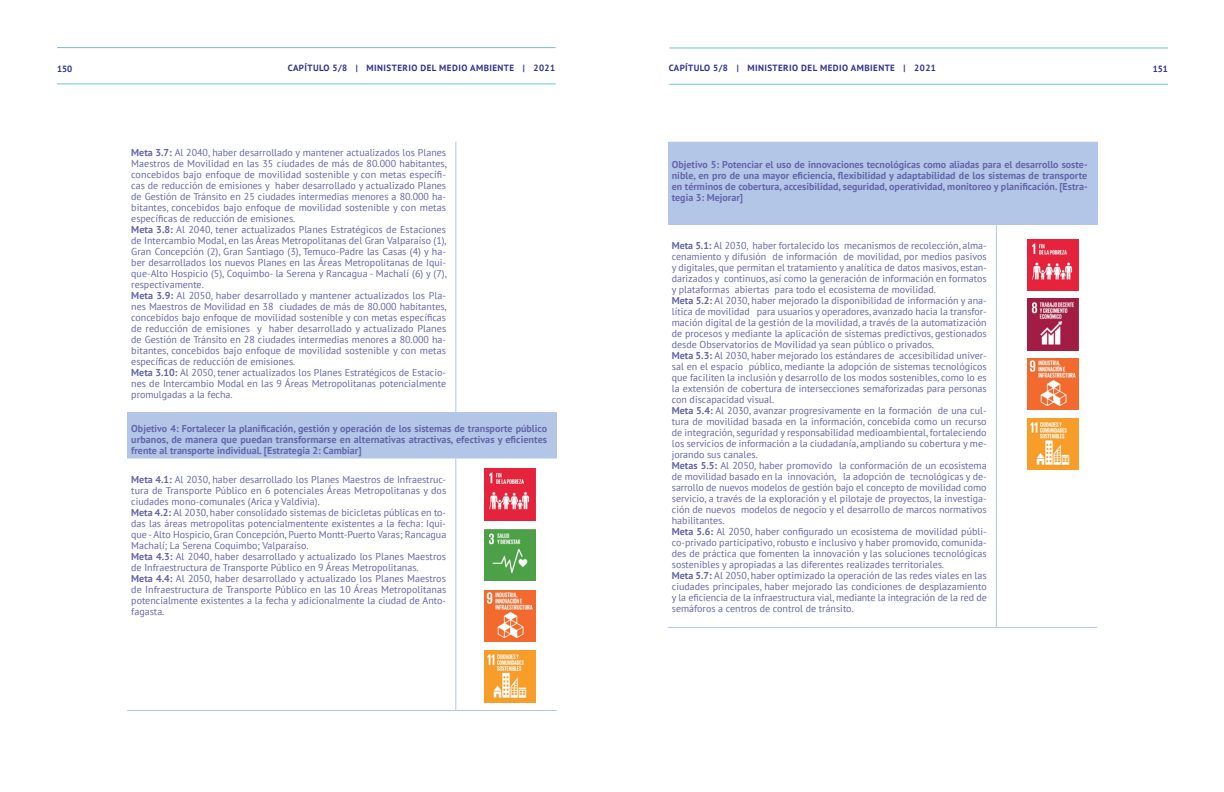
<style>
.page{position:relative;width:1224px;height:792px;background:#fff}
.page>*{position:absolute;margin:0;border:0;box-sizing:border-box;transform-origin:0 0}
.t1{font:10px/11px "PT Sans";color:#6466ab}
.t2{font:700 10px/11px "PT Sans";color:#6466ab;text-align:justify}
.t3{font:700 9px "PT Sans";letter-spacing:.05em;color:#30338f}
.s1{font-weight:700}
</style>
<div class="page">
<hr style="left:669px;top:84px;width:499px;height:1px;background:#70c2d7">
<hr style="left:669px;top:47px;width:499px;height:1px;background:#70c2d7">
<hr style="left:57px;top:83px;width:499px;height:1px;background:#70c2d7">
<hr style="left:57px;top:47px;width:499px;height:1px;background:#70c2d7">
<div style="left:127px;top:413px;width:430px;height:45px;background:#b4c6e7"></div>
<hr style="left:455px;top:142px;width:1px;height:270px;background:#b4c6e7">
<hr style="left:127px;top:412px;width:329px;height:1px;background:#b4c6e7">
<hr style="left:456px;top:412px;width:101px;height:1px;background:#b4c6e7">
<hr style="left:127px;top:458px;width:329px;height:1px;background:#b4c6e7">
<hr style="left:456px;top:458px;width:101px;height:1px;background:#b4c6e7">
<hr style="left:455px;top:458px;width:1px;height:252px;background:#b4c6e7">
<hr style="left:127px;top:710px;width:329px;height:1px;background:#b4c6e7">
<hr style="left:456px;top:710px;width:101px;height:1px;background:#b4c6e7">
<div style="left:668px;top:142px;width:429px;height:82px;background:#b4c6e7"></div>
<hr style="left:668px;top:224px;width:328px;height:1px;background:#b4c6e7">
<hr style="left:996px;top:224px;width:101px;height:1px;background:#b4c6e7">
<hr style="left:996px;top:225px;width:1px;height:402px;background:#b4c6e7">
<hr style="left:668px;top:627px;width:328px;height:1px;background:#b4c6e7">
<hr style="left:996px;top:627px;width:101px;height:1px;background:#b4c6e7">
<img style="left:484px;top:651px;width:52px;height:51px">
<img style="left:484px;top:529px;width:52px;height:52px">
<img style="left:484px;top:590px;width:52px;height:52px">
<img style="left:484px;top:469px;width:52px;height:51px">
<img style="left:1027px;top:418px;width:52px;height:51px">
<img style="left:1027px;top:299px;width:52px;height:51px">
<img style="left:1027px;top:358px;width:52px;height:52px">
<img style="left:1027px;top:239px;width:52px;height:52px">
<p class="t3" style="left:57px;top:63px;width:17px">150</p>
<p class="t3" style="left:288px;top:62px;width:269px">CAPÍTULO 5/8 | MINISTERIO DEL MEDIO AMBIENTE | 2021</p>
<p class="t3" style="left:669px;top:62px;width:269px">CAPÍTULO 5/8 | MINISTERIO DEL MEDIO AMBIENTE | 2021</p>
<p class="t3" style="left:1153px;top:63px;width:17px">151</p>
<p class="t1" style="left:131px;top:147px;width:317px"><span class="s1">Meta 3.7:</span> Al 2040, haber desarrollado y mantener actualizados los Planes Maestros de Movilidad en las 35 ciudades de más de 80.000 habitantes, concebidos bajo enfoque de movilidad sostenible y con metas específi&shy;cas de reducción de emisiones y haber desarrollado y actualizado Planes de Gestión de Tránsito en 25 ciudades intermedias menores a 80.000 ha&shy;bitantes, concebidos bajo enfoque de movilidad sostenible y con metas específicas de reducción de emisiones.<br><span class="s1">Meta 3.8:</span> Al 2040, tener actualizados Planes Estratégicos de Estaciones de Intercambio Modal, en las Áreas Metropolitanas del Gran Valparaíso (1), Gran Concepción (2), Gran Santiago (3), Temuco-Padre las Casas (4) y ha&shy;ber desarrollados los nuevos Planes en las Áreas Metropolitanas de Iqui&shy;que-Alto Hospicio (5), Coquimbo- la Serena y Rancagua - Machalí (6) y (7), respectivamente.<br><span class="s1">Meta 3.9:</span> Al 2050, haber desarrollado y mantener actualizados los Pla&shy;nes Maestros de Movilidad en 38 ciudades de más de 80.000 habitantes, concebidos bajo enfoque de movilidad sostenible y con metas específicas de reducción de emisiones y haber desarrollado y actualizado Planes de Gestión de Tránsito en 28 ciudades intermedias menores a 80.000 ha&shy;bitantes, concebidos bajo enfoque de movilidad sostenible y con metas específicas de reducción de emisiones.<br><span class="s1">Meta 3.10:</span> Al 2050, tener actualizados los Planes Estratégicos de Estacio&shy;nes de Intercambio Modal en las 9 Áreas Metropolitanas potencialmente promulgadas a la fecha.</p>
<p class="t2" style="left:131px;top:423px;width:417px">Objetivo 4: Fortalecer la planificación, gestión y operación de los sistemas de transporte público urbanos, de manera que puedan transformarse en alternativas atractivas, efectivas y eficientes frente al transporte individual. [Estrategia 2: Cambiar]</p>
<p class="t1" style="left:131px;top:474px;width:317px"><span class="s1">Meta 4.1:</span> Al 2030, haber desarrollado los Planes Maestros de Infraestruc&shy;tura de Transporte Público en 6 potenciales Áreas Metropolitanas y dos ciudades mono-comunales (Arica y Valdivia).<br><span class="s1">Meta 4.2:</span> Al 2030, haber consolidado sistemas de bicicletas públicas en to&shy;das las áreas metropolitas potencialmentente existentes a la fecha: Iqui&shy;que - Alto Hospicio, Gran Concepción, Puerto Montt-Puerto Varas; Rancagua Machalí; La Serena Coquimbo; Valparaíso.<br><span class="s1">Meta 4.3:</span> Al 2040, haber desarrollado y actualizado los Planes Maestros de Infraestructura de Transporte Público en 9 Áreas Metropolitanas.<br><span class="s1">Meta 4.4:</span> Al 2050, haber desarrollado y actualizado los Planes Maestros de Infraestructura de Transporte Público en las 10 Áreas Metropolitanas potencialmente existentes a la fecha y adicionalmente la ciudad de Anto&shy;fagasta.</p>
<p class="t2" style="left:672px;top:159px;width:417px">Objetivo 5: Potenciar el uso de innovaciones tecnológicas como aliadas para el desarrollo soste&shy;nible, en pro de una mayor eficiencia, flexibilidad y adaptabilidad de los sistemas de transporte en términos de cobertura, accesibilidad, seguridad, operatividad, monitoreo y planificación. [Estra&shy;tegia 3: Mejorar]</p>
<p class="t1" style="left:672px;top:240px;width:316px"><span class="s1">Meta 5.1:</span> Al 2030, haber fortalecido los mecanismos de recolección, alma&shy;cenamiento y difusión de información de movilidad, por medios pasivos y digitales, que permitan el tratamiento y analítica de datos masivos, estan&shy;darizados y continuos, así como la generación de información en formatos y plataformas abiertas para todo el ecosistema de movilidad.<br><span class="s1">Meta 5.2:</span> Al 2030, haber mejorado la disponibilidad de información y ana&shy;lítica de movilidad para usuarios y operadores, avanzado hacia la transfor&shy;mación digital de la gestión de la movilidad, a través de la automatización de procesos y mediante la aplicación de sistemas predictivos, gestionados desde Observatorios de Movilidad ya sean público o privados.<br><span class="s1">Meta 5.3:</span> Al 2030, haber mejorado los estándares de accesibilidad univer&shy;sal en el espacio público, mediante la adopción de sistemas tecnológicos que faciliten la inclusión y desarrollo de los modos sostenibles, como lo es la extensión de cobertura de intersecciones semaforizadas para personas con discapacidad visual.<br><span class="s1">Meta 5.4:</span> Al 2030, avanzar progresivamente en la formación de una cul&shy;tura de movilidad basada en la información, concebida como un recurso de integración, seguridad y responsabilidad medioambiental, fortaleciendo los servicios de información a la ciudadanía, ampliando su cobertura y me&shy;jorando sus canales.<br><span class="s1">Metas 5.5:</span> Al 2050, haber promovido la conformación de un ecosistema de movilidad basado en la innovación, la adopción de tecnológicas y de&shy;sarrollo de nuevos modelos de gestión bajo el concepto de movilidad como servicio, a través de la exploración y el pilotaje de proyectos, la investiga&shy;ción de nuevos modelos de negocio y el desarrollo de marcos normativos habilitantes.<br><span class="s1">Meta 5.6:</span> Al 2050, haber configurado un ecosistema de movilidad públi&shy;co-privado participativo, robusto e inclusivo y haber promovido, comunida&shy;des de práctica que fomenten la innovación y las soluciones tecnológicas sostenibles y apropiadas a las diferentes realizades territoriales.<br><span class="s1">Meta 5.7:</span> Al 2050, haber optimizado la operación de las redes viales en las ciudades principales, haber mejorado las condiciones de desplazamiento y la eficiencia de la infraestructura vial, mediante la integración de la red de semáforos a centros de control de tránsito.</p>
</div>
